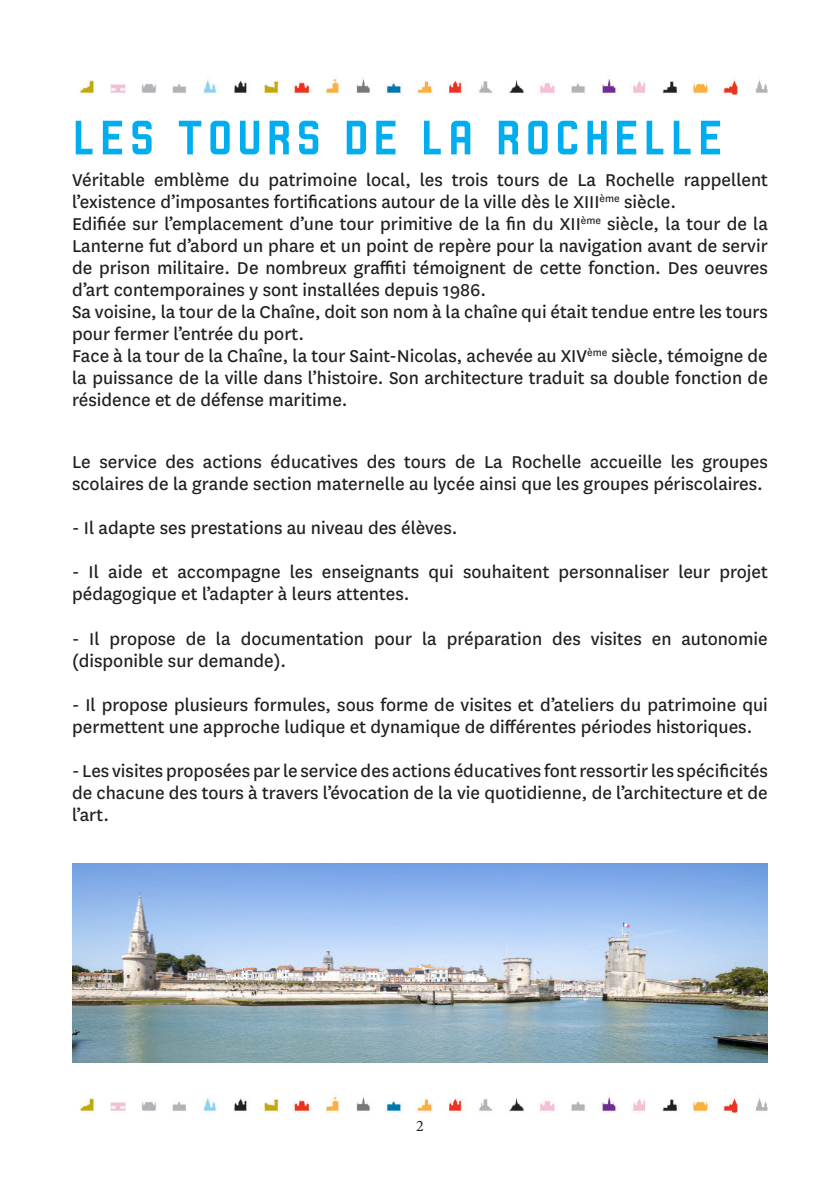
<style>
.page{position:relative;width:840px;height:1191px;background:#fff}
.page>*{position:absolute;margin:0;border:0;box-sizing:border-box;transform-origin:0 0}
.t1{font:51px "Robust CMN";letter-spacing:.06em;color:#00aeef}
.t2{font:20px/22px "National";color:#231f20}
.t3{font:16px "Minion Pro";color:#231f20}
</style>
<div class="page">
<img style="left:80px;top:78px;width:687px;height:17px">
<img style="left:80px;top:1096px;width:687px;height:17px">
<img style="left:72px;top:863px;width:695px;height:199px">
<p class="t1" style="left:72px;top:110px;width:652px">LES TOURS DE LA ROCHELLE</p>
<p class="t2" style="left:72px;top:168px;width:697px">Véritable emblème du patrimoine local, les trois tours de La Rochelle rappellent l’existence d’imposantes fortifications autour de la ville dès le XIII<sup>ème</sup> siècle.</p>
<p class="t2" style="left:72px;top:212px;width:697px;text-align:justify">Edifiée sur l’emplacement d’une tour primitive de la fin du XII<sup>ème</sup> siècle, la tour de la Lanterne fut d’abord un phare et un point de repère pour la navigation avant de servir de prison militaire. De nombreux graffiti témoignent de cette fonction. Des oeuvres d’art contemporaines y sont installées depuis 1986.</p>
<p class="t2" style="left:72px;top:300px;width:697px">Sa voisine, la tour de la Chaîne, doit son nom à la chaîne qui était tendue entre les tours pour fermer l’entrée du port.</p>
<p class="t2" style="left:72px;top:344px;width:697px;text-align:justify">Face à la tour de la Chaîne, la tour Saint-Nicolas, achevée au XIV<sup>ème</sup> siècle, témoigne de la puissance de la ville dans l’histoire. Son architecture traduit sa double fonction de résidence et de défense maritime.</p>
<p class="t2" style="left:72px;top:450px;width:697px">Le service des actions éducatives des tours de La Rochelle accueille les groupes scolaires de la grande section maternelle au lycée ainsi que les groupes périscolaires.</p>
<p class="t2" style="left:72px;top:516px;width:387px">- Il adapte ses prestations au niveau des élèves.</p>
<p class="t2" style="left:72px;top:560px;width:697px">- Il aide et accompagne les enseignants qui souhaitent personnaliser leur projet pédagogique et l’adapter à leurs attentes.</p>
<p class="t2" style="left:72px;top:626px;width:696px">- Il propose de la documentation pour la préparation des visites en autonomie (disponible sur demande).</p>
<p class="t2" style="left:72px;top:692px;width:697px">- Il propose plusieurs formules, sous forme de visites et d’ateliers du patrimoine qui permettent une approche ludique et dynamique de différentes périodes historiques.</p>
<p class="t2" style="left:72px;top:758px;width:697px;text-align:justify">- Les visites proposées par le service des actions éducatives font ressortir les spécificités de chacune des tours à travers l’évocation de la vie quotidienne, de l’architecture et de l’art.</p>
<p class="t3" style="left:416px;top:1114px;width:9px">2</p>
</div>
